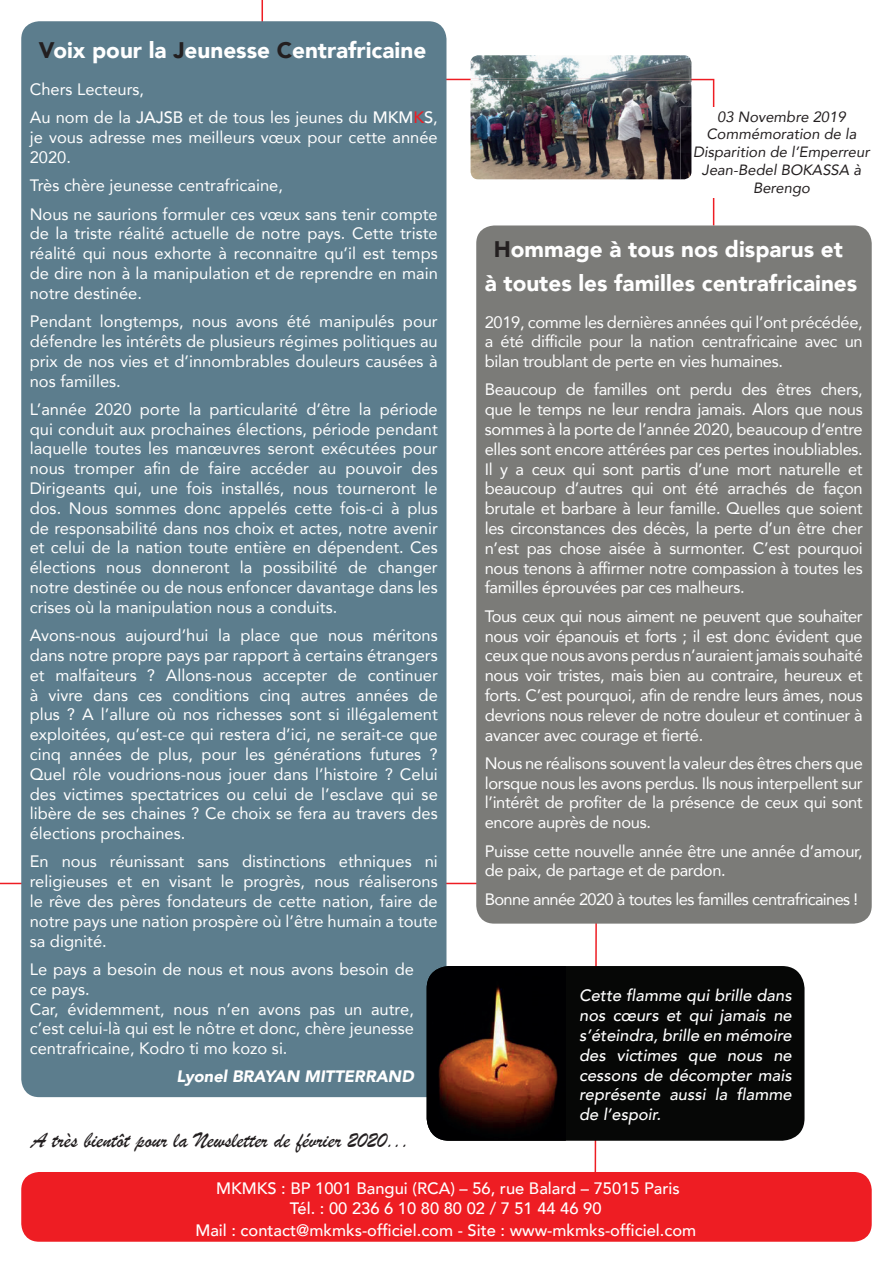
<style>
.page{position:relative;width:893px;height:1263px;background:#fff}
.page>*{position:absolute;margin:0;border:0;box-sizing:border-box;transform-origin:0 0}
.t1{font:900 22.5px/34.2px "Avenir";color:#fff;text-align:center}
.t2{font:22.5px "Brush Script";color:#231f20}
.t3{font:16.5px/19.8px "Avenir";color:#fff;text-align:justify}
.t4{font:italic 500 16.5px/19.8px "Avenir";color:#fff;text-align:justify}
.t5{font:500 16.5px/19.8px "Avenir";color:#fff;text-align:center}
.t6{font:16.5px/19.8px "Avenir";letter-spacing:-.02em;color:#fff}
.t7{font:16.5px "Avenir";letter-spacing:-.04em;color:#fff}
.t8{font:italic 900 16.5px "Avenir";color:#fff}
.t9{font:italic 14.85px/17.9px "Avenir";color:#231f20;text-align:center}
.s1{color:#231f20}
.s2{font-weight:500}
.s3{font-weight:500;color:#ee1d23}
</style>
<div class="page">
<svg style="left:446px;top:79px;width:268px;height:146px"></svg>
<div style="left:21px;top:21px;width:425px;height:1076px;background:#5c7d8d;border-radius:18px"></div>
<div style="left:476px;top:225px;width:396px;height:699px;background:#7b7b78;border-radius:18px"></div>
<div style="left:427px;top:966px;width:377px;height:175px;background:#060706;border-radius:22px"></div>
<img style="left:427px;top:966px;width:139px;height:175px">
<div style="left:21px;top:1172px;width:851px;height:70px;background:#ee1d23;border-radius:18px"></div>
<div style="left:680px;top:107px;width:203px;height:90px;background:#fff"></div>
<img style="left:471px;top:55px;width:220px;height:124px">
<img style="left:471px;top:79px;width:220px;height:1px">
<img style="left:680px;top:107px;width:11px;height:72px">
<h1 class="t1" style="left:39px;top:33px;width:389px"><span class="s1">V</span>oix pour la <span class="s1">J</span>eunesse <span class="s1">C</span>entrafricaine</h1>
<p class="t3" style="left:30px;top:75px;width:410px;line-height:28.3px">Chers Lecteurs,<br>Au nom de la <span class="s2">JAJSB</span> et de tous les jeunes du <span class="s2">MKM</span><span class="s3">K</span><span class="s2">S</span>,</p>
<p class="t3" style="left:30px;top:127px;width:409px">je vous adresse mes meilleurs vœux pour cette année<br>2020.</p>
<p class="t3" style="left:30px;top:171px;width:410px;line-height:28.3px">Très chère jeunesse centrafricaine,<br>Nous ne saurions formuler ces vœux sans tenir compte</p>
<p class="t3" style="left:30px;top:223px;width:410px">de la triste réalité actuelle de notre pays. Cette triste réalité qui nous exhorte à reconnaitre qu’il est temps de dire non à la manipulation et de reprendre en main notre destinée.</p>
<p class="t3" style="left:30px;top:311px;width:410px">Pendant longtemps, nous avons été manipulés pour défendre les intérêts de plusieurs régimes politiques au prix de nos vies et d’innombrables douleurs causées à nos familles.</p>
<p class="t3" style="left:30px;top:399px;width:410px">L’année 2020 porte la particularité d’être la période qui conduit aux prochaines élections, période pendant laquelle toutes les manœuvres seront exécutées pour nous tromper afin de faire accéder au pouvoir des Dirigeants qui, une fois installés, nous tourneront le dos. Nous sommes donc appelés cette fois-ci à plus de responsabilité dans nos choix et actes, notre avenir et celui de la nation toute entière en dépendent. Ces élections nous donneront la possibilité de changer notre destinée ou de nous enfoncer davantage dans les crises où la manipulation nous a conduits.</p>
<p class="t3" style="left:30px;top:625px;width:410px">Avons-nous aujourd’hui la place que nous méritons dans notre propre pays par rapport à certains étrangers et malfaiteurs ? Allons-nous accepter de continuer à vivre dans ces conditions cinq autres années de plus ? A l’allure où nos richesses sont si illégalement exploitées, qu’est-ce qui restera d’ici, ne serait-ce que cinq années de plus, pour les générations futures ?<br>Quel rôle voudrions-nous jouer dans l’histoire ? Celui des victimes spectatrices ou celui de l’esclave qui se libère de ses chaines ? Ce choix se fera au travers des élections prochaines.</p>
<p class="t3" style="left:30px;top:851px;width:410px">En nous réunissant sans distinctions ethniques ni religieuses et en visant le progrès, nous réaliserons le rêve des pères fondateurs de cette nation, faire de notre pays une nation prospère où l’être humain a toute sa dignité.</p>
<p class="t3" style="left:30px;top:959px;width:386px;text-align:left">Le pays a besoin de nous et nous avons besoin de ce pays.<br>Car, évidemment, nous n’en avons pas un autre, c’est celui-là qui est le nôtre et donc, chère jeunesse centrafricaine, Kodro ti mo kozo si.</p>
<p class="t8" style="left:176px;top:1063px;width:239px">Lyonel BRAYAN MITTERRAND</p>
<h1 class="t2" style="left:31px;top:1126px;width:380px">A très bientôt pour la Newsletter de février 2020...</h1>
<p class="t9" style="left:693px;top:107px;width:178px">03 Novembre 2019<br>Commémoration de la<br>Disparition de l’Emperreur<br>Jean-Bedel BOKASSA à<br>Berengo</p>
<h1 class="t1" style="left:485px;top:231px;width:374px"><span class="s1">H</span>ommage à tous nos disparus et<br>à toutes les familles centrafricaines</h1>
<p class="t3" style="left:485px;top:311px;width:380px">2019, comme les dernières années qui l’ont précédée, a été difficile pour la nation centrafricaine avec un bilan troublant de perte en vies humaines.</p>
<p class="t3" style="left:485px;top:379px;width:380px">Beaucoup de familles ont perdu des êtres chers, que le temps ne leur rendra jamais. Alors que nous sommes à la porte de l’année 2020, beaucoup d’entre elles sont encore attérées par ces pertes inoubliables.<br>Il y a ceux qui sont partis d’une mort naturelle et beaucoup d’autres qui ont été arrachés de façon brutale et barbare à leur famille. Quelles que soient les circonstances des décès, la perte d’un être cher n’est pas chose aisée à surmonter. C’est pourquoi nous tenons à affirmer notre compassion à toutes les familles éprouvées par ces malheurs.</p>
<p class="t3" style="left:485px;top:606px;width:380px">Tous ceux qui nous aiment ne peuvent que souhaiter nous voir épanouis et forts ; il est donc évident que ceux que nous avons perdus n’auraient jamais souhaité nous voir tristes, mais bien au contraire, heureux et forts. C’est pourquoi, afin de rendre leurs âmes, nous devrions nous relever de notre douleur et continuer à avancer avec courage et fierté.</p>
<p class="t3" style="left:485px;top:753px;width:380px">Nous ne réalisons souvent la valeur des êtres chers que lorsque nous les avons perdus. Ils nous interpellent sur l’intérêt de profiter de la présence de ceux qui sont encore auprès de nous.</p>
<p class="t6" style="left:485px;top:840px;width:380px">Puisse cette nouvelle année être une année d’amour, de paix, de partage et de pardon.</p>
<p class="t7" style="left:485px;top:886px;width:375px">Bonne année 2020 à toutes les familles centrafricaines !</p>
<p class="t4" style="left:579px;top:986px;width:214px">Cette flamme qui brille dans nos cœurs et qui jamais ne s’éteindra, brille en mémoire des victimes que nous ne cessons de décompter mais représente aussi la flamme de l’espoir.</p>
<p class="t5" style="left:216px;top:1178px;width:465px">MKMKS : BP 1001 Bangui (RCA) – 56, rue Balard – 75015 Paris<br>Tél. : 00 236 6 10 80 80 02 / 7 51 44 46 90</p>
<p class="t5" style="left:195px;top:1219px;width:502px">Mail : contact@mkmks-officiel.com - Site : www-mkmks-officiel.com</p>
</div>
